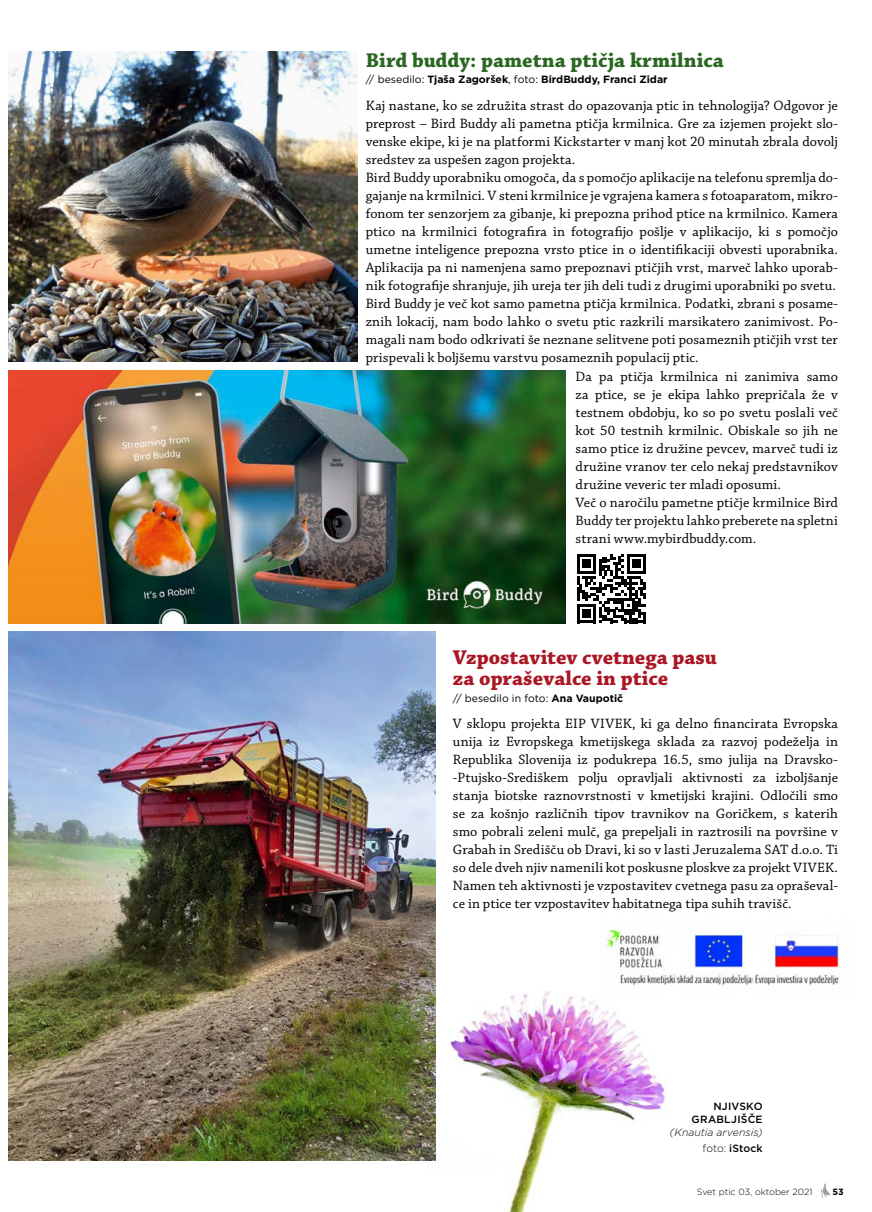
<style>
.page{position:relative;width:872px;height:1212px;background:#fff}
.page>*{position:absolute;margin:0;border:0;box-sizing:border-box;transform-origin:0 0}
.NASLOV__novice{font:700 21px/21px "Chaparral Pro";color:#aa1623}
.NASLOV__novice-2{font:700 21px "Chaparral Pro";letter-spacing:.005em;color:#2b6722}
.BODY__novice{font:14.25px/18px "Chaparral Pro";letter-spacing:.005em;color:#000;text-align:justify}
.avtor__novice{font:700 10.5px "Gotham";color:#000}
.PODPIS_foto{font:500 10.5px/12.6px "Gotham";letter-spacing:.015em;color:#000;text-align:right}
.avtor__novice-2{font:10.5px "Gotham";color:#000}
.t1{font:300 9px "Gotham";color:#000}
.t2{font:700 9px "Gotham";color:#000}
.s1{font-weight:400}
.s2{font-weight:700}
.s3{font-weight:300;font-style:italic}
.s4{font-weight:300}
</style>
<div class="page">
<svg style="left:577px;top:554px;width:69px;height:69px"></svg>
<img style="left:450px;top:991px;width:216px;height:221px">
<img style="left:9px;top:632px;width:427px;height:529px">
<img style="left:600px;top:929px;width:240px;height:65px">
<img style="left:9px;top:370px;width:556px;height:253px">
<img style="left:9px;top:51px;width:348px;height:311px">
<svg style="left:821px;top:1183px;width:9px;height:15px"></svg>
<p class="NASLOV__novice-2" style="left:366px;top:48px;width:359px">Bird buddy: pametna ptičja krmilnica</p>
<p class="avtor__novice" style="left:366px;top:72px;width:303px"><span class="s1">// besedilo:</span> Tjaša Zagoršek<span class="s1">, foto:</span> BirdBuddy, Franci Zidar</p>
<p class="BODY__novice" style="left:366px;top:97px;width:474px">Kaj nastane, ko se združita strast do opazovanja ptic in tehnologija? Odgovor je preprost – Bird Buddy ali pametna ptičja krmilnica. Gre za izjemen projekt slo&shy;venske ekipe, ki je na platformi Kickstarter v manj kot 20 minutah zbrala dovolj sredstev za uspešen zagon projekta.</p>
<p class="BODY__novice" style="left:366px;top:169px;width:474px">Bird Buddy uporabniku omogoča, da s pomočjo aplikacije na telefonu spremlja do&shy;gajanje na krmilnici. V steni krmilnice je vgrajena kamera s fotoaparatom, mikro&shy;fonom ter senzorjem za gibanje, ki prepozna prihod ptice na krmilnico. Kamera ptico na krmilnici fotografira in fotografijo pošlje v aplikacijo, ki s pomočjo umetne inteligence prepozna vrsto ptice in o identifikaciji obvesti uporabnika.<br>Aplikacija pa ni namenjena samo prepoznavi ptičjih vrst, marveč lahko uporab&shy;nik fotografije shranjuje, jih ureja ter jih deli tudi z drugimi uporabniki po svetu.</p>
<p class="BODY__novice" style="left:366px;top:295px;width:473px">Bird Buddy je več kot samo pametna ptičja krmilnica. Podatki, zbrani s posame&shy;znih lokacij, nam bodo lahko o svetu ptic razkrili marsikatero zanimivost. Po&shy;magali nam bodo odkrivati še neznane selitvene poti posameznih ptičjih vrst ter prispevali k boljšemu varstvu posameznih populacij ptic.</p>
<p class="BODY__novice" style="left:575px;top:368px;width:264px">Da pa ptičja krmilnica ni zanimiva samo za ptice, se je ekipa lahko prepričala že v testnem obdobju, ko so po svetu poslali več kot 50 testnih krmilnic. Obiskale so jih ne samo ptice iz družine pevcev, marveč tudi iz družine vranov ter celo nekaj predstavnikov družine veveric ter mladi oposumi.</p>
<p class="BODY__novice" style="left:575px;top:494px;width:264px">Več o naročilu pametne ptičje krmilnice Bird Buddy ter projektu lahko preberete na spletni strani www.mybirdbuddy.com.</p>
<p class="NASLOV__novice" style="left:453px;top:648px;width:265px">Vzpostavitev cvetnega pasu za opraševalce in ptice</p>
<p class="avtor__novice-2" style="left:453px;top:691px;width:172px">// besedilo in foto: <span class="s2">Ana Vaupotič</span></p>
<p class="BODY__novice" style="left:453px;top:715px;width:386px">V sklopu projekta EIP VIVEK, ki ga delno financirata Evropska unija iz Evropskega kmetijskega sklada za razvoj podeželja in Republika Slovenija iz podukrepa 16.5, smo julija na Dravsko--Ptujsko-Središkem polju opravljali aktivnosti za izboljšanje stanja biotske raznovrstnosti v kmetijski krajini. Odločili smo se za košnjo različnih tipov travnikov na Goričkem, s katerih smo pobrali zeleni mulč, ga prepeljali in raztrosili na površine v Grabah in Središču ob Dravi, ki so v lasti Jeruzalema SAT d.o.o. Ti so dele dveh njiv namenili kot poskusne ploskve za projekt VIVEK.<br>Namen teh aktivnosti je vzpostavitev cvetnega pasu za opraševal&shy;ce in ptice ter vzpostavitev habitatnega tipa suhih travišč.</p>
<p class="PODPIS_foto" style="left:669px;top:1100px;width:94px">NJIVSKO<br>GRABLJIŠČE <span class="s3">(Knautia arvensis)</span></p>
<p class="PODPIS_foto" style="left:702px;top:1142px;width:62px"><span class="s4">foto:</span> iStock</p>
<p class="t1" style="left:696px;top:1185px;width:117px">Svet ptic 03, oktober 2021</p>
<p class="t2" style="left:832px;top:1185px;width:13px">53</p>
</div>
